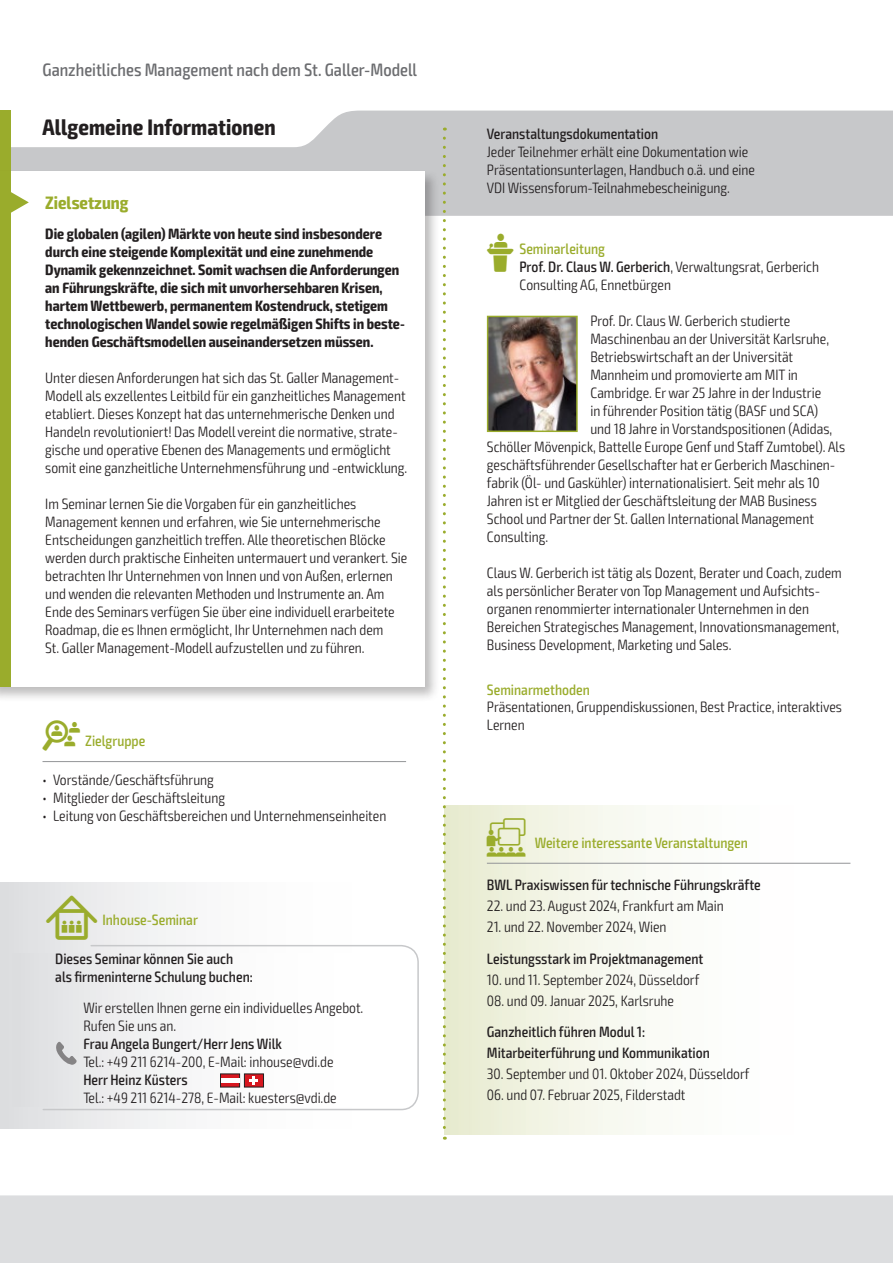
<style>
.page{position:relative;width:893px;height:1263px;background:#fff}
.page>*{position:absolute;margin:0;border:0;box-sizing:border-box;transform-origin:0 0}
.t1{font:700 condensed 22.5px "Exo 2";letter-spacing:.005em;color:#231f20}
.t2{font:500 condensed 18px "Exo 2";color:#6c6d70}
.t3{font:700 condensed 18px "Exo 2";color:#9aac2c}
.t4{font:300 condensed 15px/18px "Exo 2";color:#231f20}
.t5{font:700 condensed 15px/18px "Exo 2";color:#231f20}
.t6{font:500 condensed 15px/21px "Exo 2";color:#231f20}
.t7{font:500 condensed 15px "Exo 2";color:#9aac2c}
.s1{font-family:"VDI Iconset S4 A Regular";font-weight:400;font-stretch:normal;color:#9aac2c}
.s2{font-weight:500;color:#9aac2c}
.s3{font-weight:500}
.s4{font-family:"VDI Iconset S4 A Regular";font-weight:400;font-stretch:normal}
.s5{font-family:"VDI Iconset S4 A Regular";font-weight:400;font-stretch:normal;font-size:15.45px}
.s6{font-family:"VDI Iconset S4 A Regular";font-weight:400;font-stretch:normal;font-size:19.5px}
</style>
<div class="page">
<div style="left:0;top:1195px;width:893px;height:68px;background:#dcdddf"></div>
<svg style="left:11px;top:111px;width:881px;height:105px;fill:#c7c8ca"></svg>
<hr style="left:892px;top:111px;width:1px;height:105px;background:#9aac2c">
<div style="left:0;top:111px;width:11px;height:63px;background:#9aac2c"></div>
<div style="left:0;top:168px;width:440px;height:534px;background:#231f20;opacity:.3"></div>
<div style="left:0;top:171px;width:424px;height:516px;background:#fff"></div>
<div style="left:0;top:171px;width:11px;height:516px;background:#9aac2c"></div>
<svg style="left:11px;top:192px;width:18px;height:21px"></svg>
<hr style="left:43px;top:761px;width:363px;height:1px;background:#939598">
<div style="left:444px;top:806px;width:406px;height:328px;background:linear-gradient(to right,#ebeed7,#fff)"></div>
<hr style="left:487px;top:863px;width:363px;height:1px;background:#939598">
<img style="left:490px;top:319px;width:85px;height:110px">
<div style="left:487px;top:316px;width:91px;height:116px;border:2px solid #9aac2c"></div>
<div style="left:0;top:882px;width:419px;height:247px;background:linear-gradient(to right,#e2e3e5,#fff)"></div>
<svg style="left:42px;top:944px;width:377px;height:167px"></svg>
<div style="left:13px;top:954px;width:382px;height:152px;background:linear-gradient(to right,#e3e3e5,#fff)"></div>
<svg style="left:220px;top:1073px;width:44px;height:14px"></svg>
<hr style="left:221px;top:1078px;width:18px;height:4px;background:#fff">
<svg style="left:56px;top:1042px;width:21px;height:23px"></svg>
<svg style="left:443px;top:138px;width:3px;height:1002px"></svg>
<p class="t2" style="left:43px;top:59px;width:376px">Ganzheitliches Management nach dem St. Galler-Modell</p>
<h1 class="t1" style="left:43px;top:113px;width:235px">Allgemeine Informationen</h1>
<p class="t6" style="left:487px;top:124px;width:173px">Veranstaltungsdokumentation</p>
<p class="t4" style="left:487px;top:143px;width:270px">Jeder Teilnehmer erhält eine Dokumentation wie<br>Präsentationsunterlagen, Handbuch o.ä. und eine<br>VDI Wissensforum-Teilnahmebescheinigung.</p>
<p class="t5" style="left:45px;top:225px;width:361px">Die globalen (agilen) Märkte von heute sind insbesondere durch eine steigende Komplexität und eine zunehmende Dynamik gekennzeichnet. Somit wachsen die Anforderungen an Führungskräfte, die sich mit unvorhersehbaren Krisen, hartem Wettbewerb, permanentem Kostendruck, stetigem technologischen Wandel sowie regelmäßigen Shifts in beste&shy;henden Geschäftsmodellen auseinandersetzen müssen.</p>
<p class="t4" style="left:45px;top:369px;width:364px">Unter diesen Anforderungen hat sich das St. Galler Management-Modell als exzellentes Leitbild für ein ganzheitliches Management etabliert. Dieses Konzept hat das unternehmerische Denken und Handeln revolutioniert! Das Modell vereint die normative, strate&shy;gische und operative Ebenen des Managements und ermöglicht somit eine ganzheitliche Unternehmensführung und -entwicklung.</p>
<p class="t4" style="left:45px;top:495px;width:364px">Im Seminar lernen Sie die Vorgaben für ein ganzheitliches Management kennen und erfahren, wie Sie unternehmerische Entscheidungen ganzheitlich treffen. Alle theoretischen Blöcke werden durch praktische Einheiten untermauert und verankert. Sie betrachten Ihr Unternehmen von Innen und von Außen, erlernen und wenden die relevanten Methoden und Instrumente an. Am Ende des Seminars verfügen Sie über eine individuell erarbeitete Roadmap, die es Ihnen ermöglicht, Ihr Unternehmen nach dem<br>St. Galler Management-Modell aufzustellen und zu führen.</p>
<p class="t3" style="left:45px;top:192px;width:85px">Zielsetzung</p>
<p class="t4" style="left:519px;top:240px;width:301px;text-indent:-33px"><span class="s1">L</span> <span class="s2">Seminarleitung<br></span><span class="s3">Prof. Dr. Claus W. Gerberich</span>, Verwaltungsrat, Gerberich<br>Consulting AG, Ennetbürgen</p>
<p class="t4" style="left:590px;top:312px;width:201px">Prof. Dr. Claus W. Gerberich studierte</p>
<p class="t4" style="left:590px;top:330px;width:240px">Maschinenbau an der Universität Karlsruhe,</p>
<p class="t4" style="left:590px;top:348px;width:204px">Betriebswirtschaft an der Universität</p>
<p class="t4" style="left:590px;top:366px;width:209px">Mannheim und promovierte am MIT in</p>
<p class="t4" style="left:590px;top:384px;width:232px">Cambridge. Er war 25 Jahre in der Industrie</p>
<p class="t4" style="left:590px;top:402px;width:229px">in führender Position tätig (BASF und SCA)</p>
<p class="t4" style="left:590px;top:420px;width:243px">und 18 Jahre in Vorstandspositionen (Adidas,</p>
<p class="t4" style="left:487px;top:438px;width:360px">Schöller Mövenpick, Battelle Europe Genf und Staff Zumtobel). Als</p>
<p class="t4" style="left:487px;top:456px;width:348px">geschäftsführender Gesellschafter hat er Gerberich Maschinen-</p>
<p class="t4" style="left:487px;top:474px;width:334px">fabrik (Öl- und Gaskühler) internationalisiert. Seit mehr als 10</p>
<p class="t4" style="left:487px;top:492px;width:331px">Jahren ist er Mitglied der Geschäftsleitung der MAB Business</p>
<p class="t4" style="left:487px;top:510px;width:328px">School und Partner der St. Gallen International Management</p>
<p class="t4" style="left:487px;top:528px;width:63px">Consulting.</p>
<p class="t4" style="left:487px;top:564px;width:356px">Claus W. Gerberich ist tätig als Dozent, Berater und Coach, zudem als persönlicher Berater von Top Management und Aufsichts&shy;organen renommierter internationaler Unternehmen in den Bereichen Strategisches Management, Innovationsmanagement, Business Development, Marketing und Sales.</p>
<p class="t7" style="left:43px;top:732px;width:104px"><span class="s4">Z</span> Zielgruppe</p>
<p class="t4" style="left:43px;top:771px;width:173px">• Vorstände/Geschäftsführung</p>
<p class="t4" style="left:43px;top:789px;width:184px">• Mitglieder der Geschäftsleitung</p>
<p class="t4" style="left:43px;top:807px;width:345px">• Leitung von Geschäftsbereichen und Unternehmenseinheiten</p>
<p class="t7" style="left:46px;top:911px;width:153px"><span class="s5">I</span> Inhouse-Seminar</p>
<p class="t6" style="left:55px;top:950px;width:199px;line-height:18px">Dieses Seminar können Sie auch als firmeninterne Schulung buchen:</p>
<p class="t4" style="left:83px;top:999px;width:282px">Wir erstellen Ihnen gerne ein individuelles Angebot.<br>Rufen Sie uns an.</p>
<p class="t6" style="left:83px;top:1034px;width:200px">Frau Angela Bungert/Herr Jens Wilk</p>
<p class="t4" style="left:83px;top:1053px;width:252px">Tel.: +49 211 6214-200, E-Mail: inhouse@vdi.de</p>
<p class="t6" style="left:83px;top:1070px;width:106px">Herr Heinz Küsters</p>
<p class="t4" style="left:83px;top:1089px;width:255px">Tel.: +49 211 6214-278, E-Mail: kuesters@vdi.de</p>
<p class="t7" style="left:487px;top:680px;width:104px">Seminarmethoden</p>
<p class="t4" style="left:487px;top:698px;width:357px">Präsentationen, Gruppendiskussionen, Best Practice, interaktives<br>Lernen</p>
<p class="t7" style="left:487px;top:834px;width:263px"><span class="s6">W</span> Weitere interessante Veranstaltungen</p>
<p class="t6" style="left:487px;top:875px;width:275px">BWL Praxiswissen für technische Führungskräfte</p>
<p class="t4" style="left:487px;top:897px;width:238px">22. und 23. August 2024, Frankfurt am Main</p>
<p class="t4" style="left:487px;top:918px;width:181px">21. und 22. November 2024, Wien</p>
<p class="t6" style="left:487px;top:948px;width:218px">Leistungsstark im Projektmanagement</p>
<p class="t4" style="left:487px;top:971px;width:214px">10. und 11. September 2024, Düsseldorf</p>
<p class="t4" style="left:487px;top:992px;width:189px">08. und 09. Januar 2025, Karlsruhe</p>
<p class="t6" style="left:487px;top:1022px;width:225px">Ganzheitlich führen Modul 1:<br>Mitarbeiterführung und Kommunikation</p>
<p class="t4" style="left:487px;top:1065px;width:264px">30. September und 01. Oktober 2024, Düsseldorf</p>
<p class="t4" style="left:487px;top:1086px;width:200px">06. und 07. Februar 2025, Filderstadt</p>
</div>
